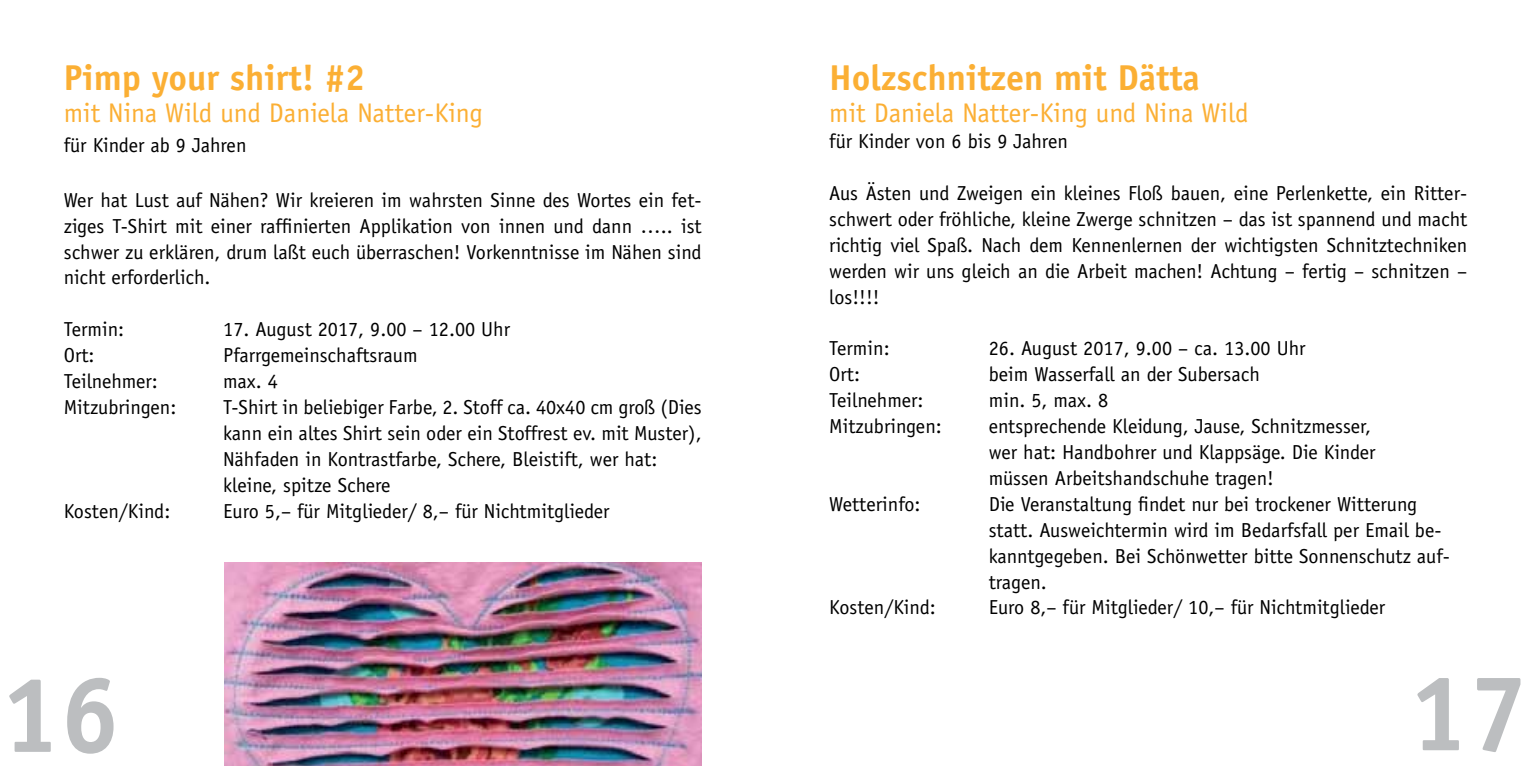
<style>
.page{position:relative;width:1531px;height:766px;background:#fff}
.page>*{position:absolute;margin:0;border:0;box-sizing:border-box;transform-origin:0 0}
.t1{font:700 108px "Officina Sans Std";color:#bcbec0}
.t2{font:700 36px "Officina Sans Std";color:#fbaf34}
.t3{font:27px "Officina Sans Std";color:#fbaf34}
.t4{font:20.25px/25.9px "Officina Sans Std";color:#000}
</style>
<div class="page">
<img style="left:224px;top:562px;width:478px;height:203px">
<h2 class="t2" style="left:64px;top:55px;width:303px">Pimp your shirt! #2</h2>
<h3 class="t3" style="left:64px;top:97px;width:421px">mit Nina Wild und Daniela Natter-King</h3>
<p class="t4" style="left:64px;top:132px;width:184px">für Kinder ab 9 Jahren</p>
<p class="t4" style="left:64px;top:187px;width:639px;text-align:justify">Wer hat Lust auf Nähen? Wir kreieren im wahrsten Sinne des Wortes ein fet&shy;ziges T-Shirt mit einer raffinierten Applikation von innen und dann ….. ist schwer zu erklären, drum laßt euch überraschen! Vorkenntnisse im Nähen sind nicht erforderlich.</p>
<p class="t4" style="left:64px;top:316px;width:62px">Termin:</p>
<p class="t4" style="left:223px;top:316px;width:288px">17. August 2017, 9.00 – 12.00 Uhr</p>
<p class="t4" style="left:64px;top:342px;width:32px">Ort:</p>
<p class="t4" style="left:223px;top:342px;width:196px">Pfarrgemeinschaftsraum</p>
<p class="t4" style="left:64px;top:368px;width:96px">Teilnehmer:</p>
<p class="t4" style="left:223px;top:368px;width:56px">max. 4</p>
<p class="t4" style="left:64px;top:394px;width:114px">Mitzubringen:</p>
<p class="t4" style="left:223px;top:394px;width:480px">T-Shirt in beliebiger Farbe, 2. Stoff ca. 40x40 cm groß (Dies kann ein altes Shirt sein oder ein Stoffrest ev. mit Muster), Nähfaden in Kontrastfarbe, Schere, Bleistift, wer hat: kleine, spitze Schere</p>
<p class="t4" style="left:64px;top:497px;width:108px">Kosten/Kind:</p>
<p class="t4" style="left:223px;top:497px;width:388px">Euro 5,– für Mitglieder/ 8,– für Nichtmitglieder</p>
<h2 class="t2" style="left:829px;top:55px;width:372px">Holzschnitzen mit Dätta</h2>
<h3 class="t3" style="left:829px;top:97px;width:421px">mit Daniela Natter-King und Nina Wild</h3>
<p class="t4" style="left:829px;top:128px;width:240px">für Kinder von 6 bis 9 Jahren</p>
<p class="t4" style="left:829px;top:180px;width:639px;text-align:justify">Aus Ästen und Zweigen ein kleines Floß bauen, eine Perlenkette, ein Ritter&shy;schwert oder fröhliche, kleine Zwerge schnitzen – das ist spannend und macht richtig viel Spaß. Nach dem Kennenlernen der wichtigsten Schnitztechniken werden wir uns gleich an die Arbeit machen! Achtung – fertig – schnitzen – los!!!!</p>
<p class="t4" style="left:829px;top:335px;width:62px">Termin:</p>
<p class="t4" style="left:989px;top:335px;width:318px">26. August 2017, 9.00 – ca. 13.00 Uhr</p>
<p class="t4" style="left:829px;top:361px;width:32px">Ort:</p>
<p class="t4" style="left:989px;top:361px;width:273px">beim Wasserfall an der Subersach</p>
<p class="t4" style="left:829px;top:387px;width:96px">Teilnehmer:</p>
<p class="t4" style="left:989px;top:387px;width:121px">min. 5, max. 8</p>
<p class="t4" style="left:829px;top:413px;width:114px">Mitzubringen:</p>
<p class="t4" style="left:989px;top:413px;width:388px">entsprechende Kleidung, Jause, Schnitzmesser, wer hat: Handbohrer und Klappsäge. Die Kinder müssen Arbeitshandschuhe tragen!</p>
<p class="t4" style="left:829px;top:491px;width:93px">Wetterinfo:</p>
<p class="t4" style="left:989px;top:491px;width:463px">Die Veranstaltung findet nur bei trockener Witterung statt. Ausweichtermin wird im Bedarfsfall per Email be&shy;kanntgegeben. Bei Schönwetter bitte Sonnenschutz auf&shy;tragen.</p>
<p class="t4" style="left:829px;top:594px;width:108px">Kosten/Kind:</p>
<p class="t4" style="left:989px;top:594px;width:398px">Euro 8,– für Mitglieder/ 10,– für Nichtmitglieder</p>
<h1 class="t1" style="left:0;top:647px;width:122px">16</h1>
<h1 class="t1" style="left:1408px;top:645px;width:122px">17</h1>
</div>
